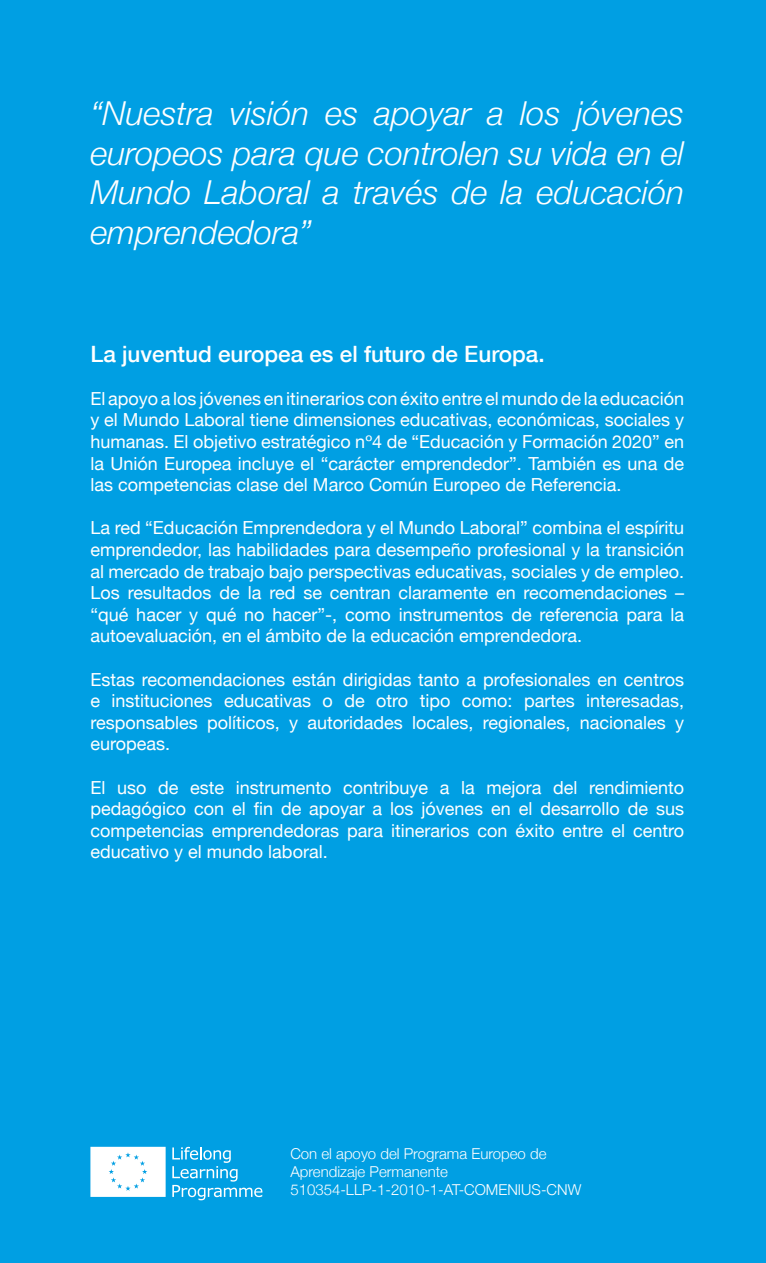
<style>
.page{position:relative;width:766px;height:1263px;background:#fff}
.page>*{position:absolute;margin:0;border:0;box-sizing:border-box;transform-origin:0 0}
.t1{font:italic 300 33px/39.6px "Helvetica Neue";color:#fff;text-align:justify}
.t2{font:500 22.5px "Helvetica Neue";color:#fff}
.t3{font:18px/21.6px "Helvetica Neue";color:#fff;text-align:justify}
.t4{font:300 15px/18px "Helvetica Neue";color:#fff}
</style>
<div class="page">
<div style="left:0;top:0;width:765px;height:1263px;background:#009fe3"></div>
<svg style="left:90px;top:1147px;width:75px;height:50px;background:#f6fbfd"></svg>
<svg style="left:172px;top:1147px;width:90px;height:53px"></svg>
<h1 class="t1" style="left:90px;top:92px;width:595px">“Nuestra visión es apoyar a los jóvenes europeos para que controlen su vida en el Mundo Laboral a través de la educación emprendedora”</h1>
<p class="t2" style="left:90px;top:335px;width:455px">La juventud europea es el futuro de Europa.</p>
<p class="t3" style="left:90px;top:386px;width:595px">El apoyo a los jóvenes en itinerarios con éxito entre el mundo de la educación y el Mundo Laboral tiene dimensiones educativas, económicas, sociales y humanas. El objetivo estratégico nº4 de “Educación y Formación 2020” en la Unión Europea incluye el “carácter emprendedor”. También es una de las competencias clase del Marco Común Europeo de Referencia.</p>
<p class="t3" style="left:90px;top:516px;width:595px">La red “Educación Emprendedora y el Mundo Laboral” combina el espíritu emprendedor, las habilidades para desempeño profesional y la transición al mercado de trabajo bajo perspectivas educativas, sociales y de empleo.<br>Los resultados de la red se centran claramente en recomendaciones – “qué hacer y qué no hacer”-, como instrumentos de referencia para la autoevaluación, en el ámbito de la educación emprendedora.</p>
<p class="t3" style="left:90px;top:667px;width:595px">Estas recomendaciones están dirigidas tanto a profesionales en centros e instituciones educativas o de otro tipo como: partes interesadas, responsables políticos, y autoridades locales, regionales, nacionales y europeas.</p>
<p class="t3" style="left:90px;top:775px;width:595px">El uso de este instrumento contribuye a la mejora del rendimiento pedagógico con el fin de apoyar a los jóvenes en el desarrollo de sus competencias emprendedoras para itinerarios con éxito entre el centro educativo y el mundo laboral.</p>
<p class="t4" style="left:290px;top:1144px;width:292px">Con el apoyo del Programa Europeo de<br>Aprendizaje Permanente<br>510354-LLP-1-2010-1-AT-COMENIUS-CNW</p>
</div>
